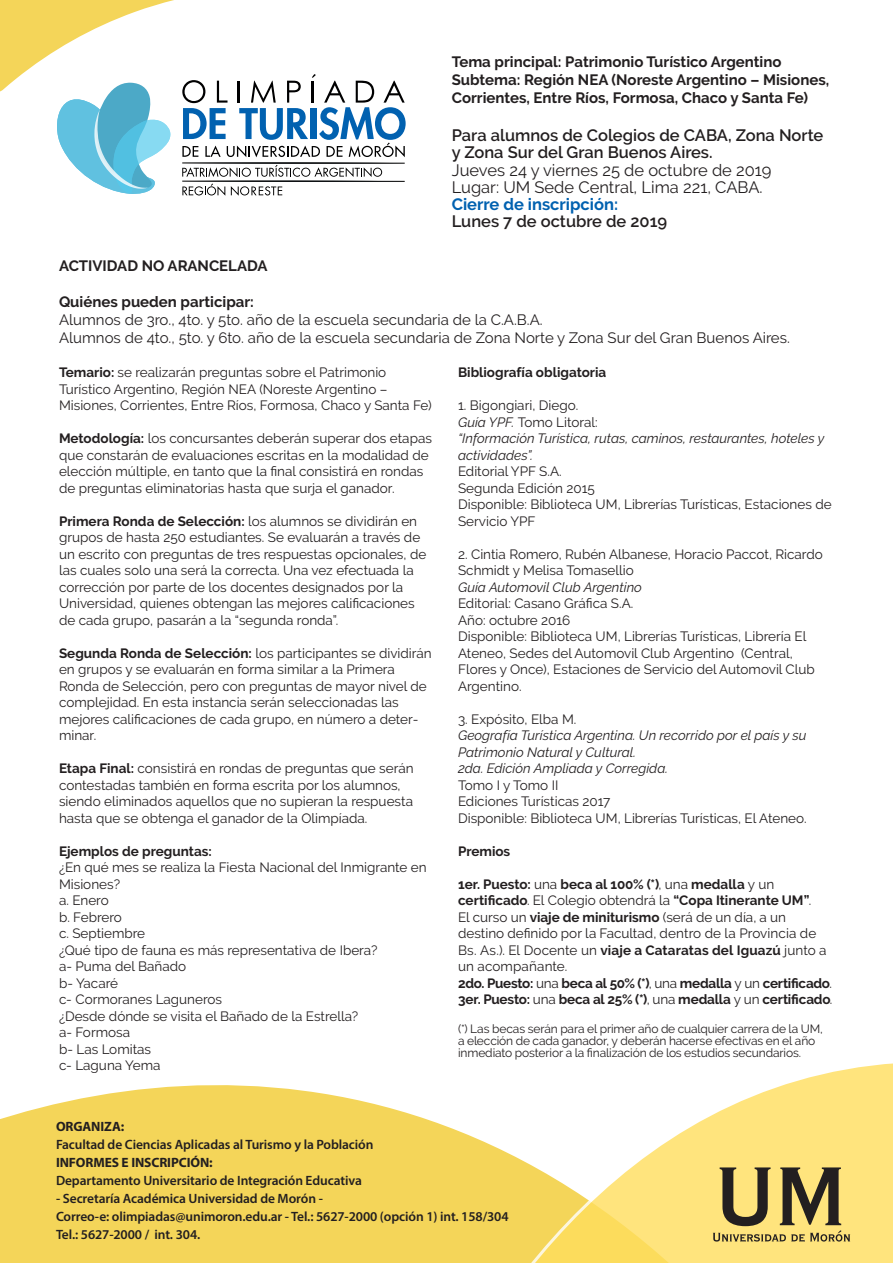
<style>
.page{position:relative;width:893px;height:1263px;background:#fff}
.page>*{position:absolute;margin:0;border:0;box-sizing:border-box;transform-origin:0 0}
.t1{font:600 16.5px/17.2px "Raleway";color:#231f20}
.t2{font:16.5px/17.2px "Raleway";color:#231f20}
.t3{font:700 16.5px "Raleway";color:#0161b0}
.t4{font:700 15px/18px "Raleway";color:#231f20}
.t5{font:15px/18px "Raleway";color:#231f20}
.t6{font:13.5px/16.5px "Raleway";color:#231f20}
.t7{font:700 13.5px/16.5px "Raleway";letter-spacing:-.005em;color:#231f20}
.t8{font:italic 13.5px/16.5px "Raleway";color:#231f20}
.t9{font:600 13.5px/18px "Myriad Pro";letter-spacing:-.01em;color:#231f20}
.t10{font:700 13.5px "Myriad Pro";letter-spacing:-.01em;color:#231f20}
.t11{font:12px/12px "Raleway";letter-spacing:-.01em;color:#231f20}
.s1{font-weight:700}
.s2{font-style:normal}
.s3{font-weight:400}
</style>
<div class="page">
<div style="left:0;top:1085px;width:403px;height:178px;background:#f4d559"></div>
<svg style="left:403px;top:1063px;width:490px;height:200px"></svg>
<svg style="left:713px;top:1167px;width:137px;height:75px;background:#ad9a5a"></svg>
<svg style="left:0;top:0;width:406px;height:196px"></svg>
<p class="t4" style="left:452px;top:53px;width:379px">Tema principal: Patrimonio Turístico Argentino<br>Subtema: Región NEA (Noreste Argentino – Misiones,<br>Corrientes, Entre Ríos, Formosa, Chaco y Santa Fe)</p>
<p class="t1" style="left:452px;top:127px;width:373px">Para alumnos de Colegios de CABA, Zona Norte y Zona Sur del Gran Buenos Aires.</p>
<p class="t2" style="left:452px;top:161px;width:321px">Jueves 24 y viernes 25 de octubre de 2019<br>Lugar: UM Sede Central, Lima 221, CABA.</p>
<p class="t3" style="left:452px;top:195px;width:168px">Cierre de inscripción:</p>
<p class="t1" style="left:452px;top:213px;width:217px">Lunes 7 de octubre de 2019</p>
<p class="t4" style="left:59px;top:257px;width:210px">ACTIVIDAD NO ARANCELADA</p>
<p class="t4" style="left:59px;top:293px;width:197px">Quiénes pueden participar:</p>
<p class="t5" style="left:59px;top:310px;width:732px">Alumnos de 3ro., 4to. y 5to. año de la escuela secundaria de la C.A.B.A.<br>Alumnos de 4to., 5to. y 6to. año de la escuela secundaria de Zona Norte y Zona Sur del Gran Buenos Aires.</p>
<p class="t6" style="left:59px;top:364px;width:374px"><span class="s1">Temario:</span> se realizarán preguntas sobre el Patrimonio<br>Turístico Argentino, Región NEA (Noreste Argentino –<br>Misiones, Corrientes, Entre Ríos, Formosa, Chaco y Santa Fe)</p>
<p class="t6" style="left:59px;top:430px;width:374px"><span class="s1">Metodología:</span> los concursantes deberán superar dos etapas que constarán de evaluaciones escritas en la modalidad de elección múltiple, en tanto que la final consistirá en rondas de preguntas eliminatorias hasta que surja el ganador.</p>
<p class="t6" style="left:59px;top:513px;width:369px"><span class="s1">Primera Ronda de Selección:</span> los alumnos se dividirán en grupos de hasta 250 estudiantes. Se evaluarán a través de un escrito con preguntas de tres respuestas opcionales, de las cuales solo una será la correcta. Una vez efectuada la corrección por parte de los docentes designados por la Universidad, quienes obtengan las mejores calificaciones de cada grupo, pasarán a la “segunda ronda”.</p>
<p class="t6" style="left:59px;top:645px;width:374px"><span class="s1">Segunda Ronda de Selección:</span> los participantes se dividirán en grupos y se evaluarán en forma similar a la Primera Ronda de Selección, pero con preguntas de mayor nivel de complejidad. En esta instancia serán seleccionadas las mejores calificaciones de cada grupo, en número a deter&shy;minar.</p>
<p class="t6" style="left:59px;top:760px;width:356px"><span class="s1">Etapa Final:</span> consistirá en rondas de preguntas que serán contestadas también en forma escrita por los alumnos, siendo eliminados aquellos que no supieran la respuesta hasta que se obtenga el ganador de la Olimpíada.</p>
<p class="t7" style="left:59px;top:843px;width:154px">Ejemplos de preguntas:</p>
<p class="t6" style="left:59px;top:859px;width:369px">¿En qué mes se realiza la Fiesta Nacional del Inmigrante en<br>Misiones?<br>a. Enero<br>b. Febrero<br>c. Septiembre<br>¿Qué tipo de fauna es más representativa de Ibera?<br>a- Puma del Bañado<br>b- Yacaré<br>c- Cormoranes Laguneros<br>¿Desde dónde se visita el Bañado de la Estrella?<br>a- Formosa<br>b- Las Lomitas<br>c- Laguna Yema</p>
<p class="t7" style="left:458px;top:364px;width:150px">Bibliografía obligatoria</p>
<p class="t8" style="left:458px;top:397px;width:368px"><span class="s2">1. Bigongiari, Diego.<br></span>Guía YPF. <span class="s2">Tomo Litoral:<br></span>“Información Turística, rutas, caminos, restaurantes, hoteles y actividades”.</p>
<p class="t6" style="left:458px;top:463px;width:375px">Editorial YPF S.A.<br>Segunda Edición 2015<br>Disponible: Biblioteca UM, Librerías Turísticas, Estaciones de<br>Servicio YPF</p>
<p class="t6" style="left:458px;top:546px;width:366px">2. Cintia Romero, Rubén Albanese, Horacio Paccot, Ricardo<br>Schmidt y Melisa Tomasellio</p>
<p class="t8" style="left:458px;top:579px;width:185px">Guía Automovil Club Argentino</p>
<p class="t6" style="left:458px;top:595px;width:358px">Editorial: Casano Gráfica S.A.<br>Año: octubre 2016<br>Disponible: Biblioteca UM, Librerías Turísticas, Librería El Ateneo, Sedes del Automovil Club Argentino (Central, Flores y Once), Estaciones de Servicio del Automovil Club Argentino.</p>
<p class="t6" style="left:458px;top:711px;width:120px">3. Expósito, Elba M.</p>
<p class="t8" style="left:458px;top:727px;width:350px">Geografía Turística Argentina. Un recorrido por el país y su<br>Patrimonio Natural y Cultural.<br>2da. Edición Ampliada y Corregida.</p>
<p class="t6" style="left:458px;top:777px;width:350px">Tomo I y Tomo II<br>Ediciones Turísticas 2017<br>Disponible: Biblioteca UM, Librerías Turísticas, El Ateneo.</p>
<p class="t7" style="left:458px;top:843px;width:54px">Premios</p>
<p class="t7" style="left:458px;top:876px;width:376px">1er. Puesto: <span class="s3">una</span> beca al 100% (*)<span class="s3">, una</span> medalla <span class="s3">y un </span>certificado<span class="s3">. El Colegio obtendrá la</span> “Copa Itinerante UM”<span class="s3">.<br>El curso un</span> viaje de miniturismo <span class="s3">(será de un día, a un destino definido por la Facultad, dentro de la Provincia de Bs. As.). El Docente un</span> viaje a Cataratas del Iguazú <span class="s3">junto a un acompañante.<br></span>2do. Puesto: <span class="s3">una</span> beca al 50% (*)<span class="s3">, una</span> medalla <span class="s3">y un</span> certificado<span class="s3">.<br></span>3er. Puesto: <span class="s3">una</span> beca al 25% (*)<span class="s3">, una</span> medalla <span class="s3">y un</span> certificado<span class="s3">.</span></p>
<p class="t11" style="left:458px;top:1023px;width:366px">(*) Las becas serán para el primer año de cualquier carrera de la UM, a elección de cada ganador, y deberán hacerse efectivas en el año inmediato posterior a la finalización de los estudios secundarios.</p>
<p class="t10" style="left:56px;top:1117px;width:70px">ORGANIZA:</p>
<p class="t9" style="left:56px;top:1135px;width:319px">Facultad de Ciencias Aplicadas al Turismo y la Población</p>
<p class="t10" style="left:56px;top:1153px;width:158px">INFORMES E INSCRIPCIÓN:</p>
<p class="t9" style="left:56px;top:1171px;width:307px">Departamento Universitario de Integración Educativa</p>
<p class="t9" style="left:56px;top:1189px;width:454px">- Secretaría Académica Universidad de Morón -<br>Correo-e: olimpiadas@unimoron.edu.ar - Tel.: 5627-2000 (opción 1) int. 158/304<br>Tel.: 5627-2000 / int. 304.</p>
</div>
